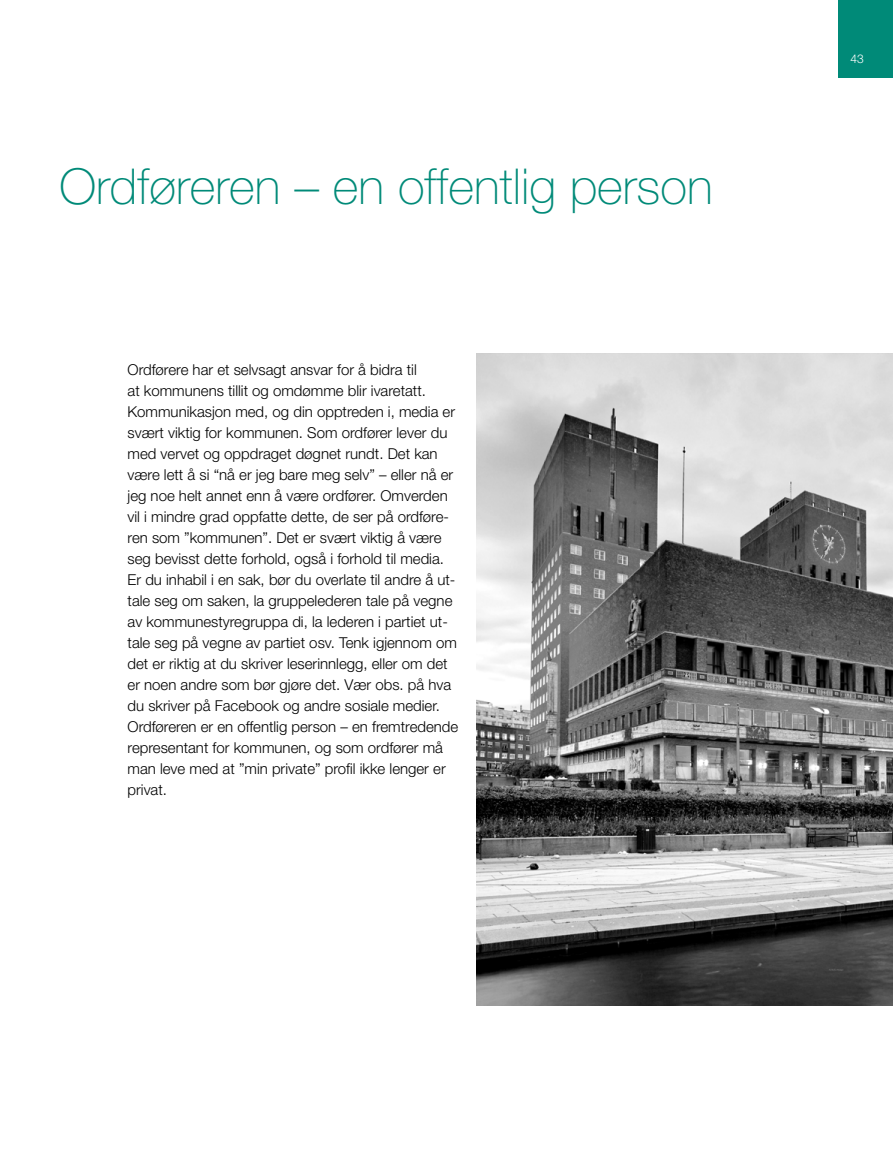
<style>
.page{position:relative;width:893px;height:1149px;background:#fff}
.page>*{position:absolute;margin:0;border:0;box-sizing:border-box;transform-origin:0 0}
.t1{font:100 49.5px "Helvetica Neue";color:#008a78}
.t2{font:300 15px/21px "Helvetica Neue";color:#000}
.t3{font:300 12px "Helvetica Neue";color:#fff}
</style>
<div class="page">
<div style="left:839px;top:0;width:54px;height:77px;background:#008a78"></div>
<img style="left:477px;top:354px;width:416px;height:651px">
<h1 class="t1" style="left:60px;top:158px;width:655px">Ordføreren – en offentlig person</h1>
<p class="t2" style="left:128px;top:358px;width:332px">Ordførere har et selvsagt ansvar for å bidra til<br>at kommunens tillit og omdømme blir ivaretatt.<br>Kommunikasjon med, og din opptreden i, media er svært viktig for kommunen. Som ordfører lever du med vervet og oppdraget døgnet rundt. Det kan være lett å si “nå er jeg bare meg selv” – eller nå er jeg noe helt annet enn å være ordfører. Omverden vil i mindre grad oppfatte dette, de ser på ordføre&shy;ren som ”kommunen”. Det er svært viktig å være seg bevisst dette forhold, også i forhold til media.<br>Er du inhabil i en sak, bør du overlate til andre å ut&shy;tale seg om saken, la gruppelederen tale på vegne av kommunestyregruppa di, la lederen i partiet ut&shy;tale seg på vegne av partiet osv. Tenk igjennom om det er riktig at du skriver leserinnlegg, eller om det er noen andre som bør gjøre det. Vær obs. på hva du skriver på Facebook og andre sosiale medier.<br>Ordføreren er en offentlig person – en fremtredende representant for kommunen, og som ordfører må man leve med at ”min private” profil ikke lenger er privat.</p>
<p class="t3" style="left:850px;top:51px;width:15px">43</p>
</div>
